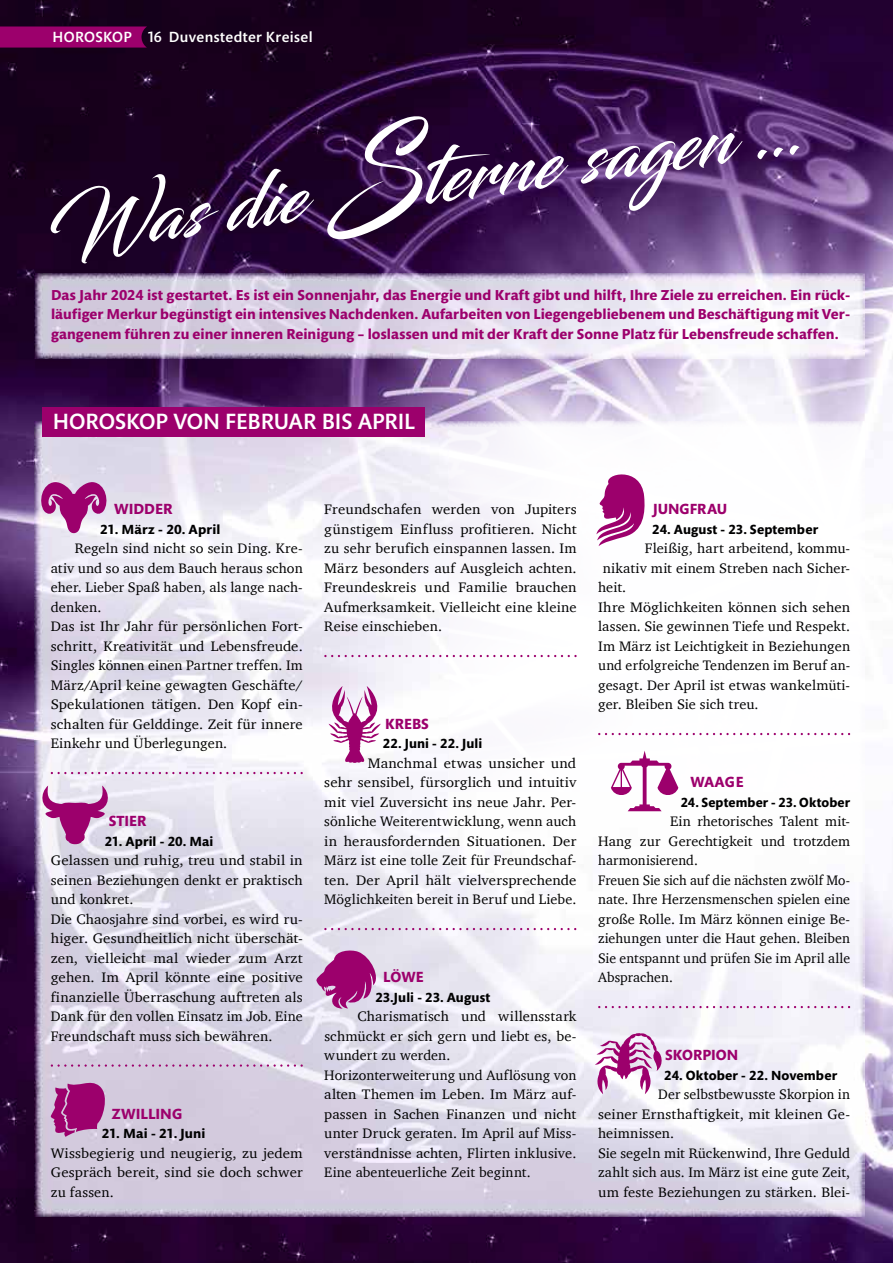
<style>
.page{position:relative;width:893px;height:1263px;background:#fff}
.page>*{position:absolute;margin:0;border:0;box-sizing:border-box;transform-origin:0 0}
.t1{font:75px "Blacksword";color:#fff}
.t2{font:500 22.5px "Mundo Sans Std";letter-spacing:-.005em;color:#fff}
.t3{font:700 15px "Mundo Sans Std";color:#9c006c}
.t4{font:500 15px "Mundo Sans Std";letter-spacing:.03em;color:#fff}
.t5{font:700 14.7px/19.5px "Mundo Sans Std";letter-spacing:.01em;color:#9c006c;text-align:justify}
.t6{font:14.1px/19.5px "Charter";letter-spacing:.01em;color:#000}
.t7{font:14.1px/19.5px "Charter";letter-spacing:.01em;color:#000;text-align:justify;scale:1.05 1}
.t8{font:14.1px/19.5px "Charter";letter-spacing:.01em;color:#000;scale:1.06 1}
.t9{font:700 13.5px "Mundo Sans Std";letter-spacing:.01em;color:#000}
.s1{font-size:108px}
</style>
<div class="page">
<img style="left:0;top:0;width:893px;height:1263px">
<img style="left:35px;top:421px;width:829px;height:795px">
<img style="left:35px;top:273px;width:829px;height:85px">
<svg style="left:51px;top:772px;width:252px;height:2px"></svg>
<svg style="left:51px;top:1064px;width:252px;height:3px"></svg>
<svg style="left:38px;top:482px;width:72px;height:52px"></svg>
<svg style="left:40px;top:785px;width:71px;height:60px"></svg>
<svg style="left:50px;top:1078px;width:60px;height:59px;background:#b2529a"></svg>
<svg style="left:324px;top:655px;width:253px;height:2px"></svg>
<svg style="left:324px;top:928px;width:252px;height:2px"></svg>
<svg style="left:327px;top:686px;width:55px;height:77px"></svg>
<svg style="left:316px;top:949px;width:65px;height:60px;background:#bb63a5"></svg>
<svg style="left:598px;top:733px;width:252px;height:2px"></svg>
<svg style="left:598px;top:1006px;width:252px;height:2px"></svg>
<svg style="left:596px;top:465px;width:50px;height:81px"></svg>
<svg style="left:611px;top:751px;width:67px;height:60px"></svg>
<svg style="left:595px;top:1033px;width:70px;height:61px"></svg>
<div style="left:43px;top:407px;width:382px;height:29px;background:#9c006c"></div>
<svg style="left:0;top:27px;width:147px;height:21px;background:#950068"></svg>
<p class="t4" style="left:52px;top:29px;width:262px">HOROSKOP 16 Duvenstedter Kreisel</p>
<h1 class="t1" style="left:43px;top:188px;width:766px;rotate:-8deg">Was die <span class="s1">S</span>terne sagen …</h1>
<p class="t5" style="left:51px;top:285px;width:801px">Das Jahr 2024 ist gestartet. Es ist ein Sonnenjahr, das Energie und Kraft gibt und hilft, Ihre Ziele zu erreichen. Ein rück&shy;läufiger Merkur begünstigt ein intensives Nachdenken. Aufarbeiten von Liegengebliebenem und Beschäftigung mit Ver&shy;gangenem führen zu einer inneren Reinigung – loslassen und mit der Kraft der Sonne Platz für Lebensfreude schaffen.</p>
<h2 class="t2" style="left:53px;top:409px;width:363px">HOROSKOP VON FEBRUAR BIS APRIL</h2>
<p class="t3" style="left:114px;top:501px;width:60px">WIDDER</p>
<p class="t9" style="left:100px;top:522px;width:122px">21. März - 20. April</p>
<p class="t6" style="left:51px;top:538px;width:254px;text-indent:24px">Regeln sind nicht so sein Ding. Kre&shy;ativ und so aus dem Bauch heraus schon eher. Lieber Spaß haben, als lange nach&shy;denken.<br>Das ist Ihr Jahr für persönlichen Fort&shy;schritt, Kreativität und Lebensfreude.<br>Singles können einen Partner treffen. Im März/April keine gewagten Geschäfte/ Spekulationen tätigen. Den Kopf ein&shy;schalten für Gelddinge. Zeit für innere Einkehr und Überlegungen.</p>
<p class="t3" style="left:109px;top:813px;width:39px">STIER</p>
<p class="t9" style="left:105px;top:834px;width:110px">21. April - 20. Mai</p>
<p class="t8" style="left:51px;top:850px;width:239px">Gelassen und ruhig, treu und stabil in seinen Beziehungen denkt er praktisch und konkret.<br>Die Chaosjahre sind vorbei, es wird ru&shy;higer. Gesundheitlich nicht überschät&shy;zen, vielleicht mal wieder zum Arzt gehen. Im April könnte eine positive finanzielle Überraschung auftreten als Dank für den vollen Einsatz im Job. Eine Freundschaft muss sich bewähren.</p>
<p class="t3" style="left:112px;top:1105px;width:72px">ZWILLING</p>
<p class="t9" style="left:102px;top:1126px;width:105px">21. Mai - 21. Juni</p>
<p class="t7" style="left:51px;top:1143px;width:242px">Wissbegierig und neugierig, zu jedem Gespräch bereit, sind sie doch schwer zu fassen.</p>
<p class="t7" style="left:324px;top:499px;width:242px">Freundschafen werden von Jupiters günstigem Einfluss profitieren. Nicht zu sehr berufich einspannen lassen. Im März besonders auf Ausgleich achten.<br>Freundeskreis und Familie brauchen Aufmerksamkeit. Vielleicht eine kleine Reise einschieben.</p>
<p class="t3" style="left:385px;top:715px;width:45px">KREBS</p>
<p class="t9" style="left:383px;top:736px;width:101px">22. Juni - 22. Juli</p>
<p class="t7" style="left:324px;top:753px;width:242px;text-indent:44px">Manchmal etwas unsicher und sehr sensibel, fürsorglich und intuitiv mit viel Zuversicht ins neue Jahr. Per&shy;sönliche Weiterentwicklung, wenn auch in herausfordernden Situationen. Der März ist eine tolle Zeit für Freundschaf&shy;ten. Der April hält vielversprechende Möglichkeiten bereit in Beruf und Liebe.</p>
<p class="t3" style="left:383px;top:969px;width:42px">LÖWE</p>
<p class="t9" style="left:375px;top:990px;width:116px">23.Juli - 23. August</p>
<p class="t6" style="left:324px;top:1006px;width:254px;text-indent:33px">Charismatisch und willensstark schmückt er sich gern und liebt es, be&shy;wundert zu werden.<br>Horizonterweiterung und Auflösung von alten Themen im Leben. Im März auf&shy;passen in Sachen Finanzen und nicht unter Druck geraten. Im April auf Miss&shy;verständnisse achten, Flirten inklusive.<br>Eine abenteuerliche Zeit beginnt.</p>
<p class="t3" style="left:653px;top:501px;width:76px">JUNGFRAU</p>
<p class="t9" style="left:652px;top:522px;width:168px">24. August - 23. September</p>
<p class="t6" style="left:645px;top:538px;width:207px">Fleißig, hart arbeitend, kommu-</p>
<p class="t6" style="left:603px;top:558px;width:249px">nikativ mit einem Streben nach Sicher-</p>
<p class="t6" style="left:598px;top:577px;width:30px">heit.</p>
<p class="t7" style="left:598px;top:597px;width:242px">Ihre Möglichkeiten können sich sehen</p>
<p class="t6" style="left:598px;top:616px;width:253px">lassen. Sie gewinnen Tiefe und Respekt.</p>
<p class="t6" style="left:598px;top:636px;width:253px">Im März ist Leichtigkeit in Beziehungen</p>
<p class="t6" style="left:598px;top:655px;width:253px">und erfolgreiche Tendenzen im Beruf an-</p>
<p class="t6" style="left:598px;top:675px;width:253px">gesagt. Der April ist etwas wankelmüti-</p>
<p class="t6" style="left:598px;top:694px;width:162px">ger. Bleiben Sie sich treu.</p>
<p class="t3" style="left:690px;top:774px;width:55px">WAAGE</p>
<p class="t9" style="left:681px;top:795px;width:171px">24. September - 23. Oktober</p>
<p class="t6" style="left:598px;top:811px;width:254px;text-indent:72px">Ein rhetorisches Talent mit-Hang zur Gerechtigkeit und trotzdem harmonisierend.<br>Freuen Sie sich auf die nächsten zwölf Mo&shy;nate. Ihre Herzensmenschen spielen eine große Rolle. Im März können einige Be&shy;ziehungen unter die Haut gehen. Bleiben Sie entspannt und prüfen Sie im April alle Absprachen.</p>
<p class="t3" style="left:665px;top:1047px;width:75px">SKORPION</p>
<p class="t9" style="left:664px;top:1068px;width:175px">24. Oktober - 22. November</p>
<p class="t6" style="left:598px;top:1084px;width:254px;text-indent:60px">Der selbstbewusste Skorpion in seiner Ernsthaftigkeit, mit kleinen Ge&shy;heimnissen.<br>Sie segeln mit Rückenwind, Ihre Geduld zahlt sich aus. Im März ist eine gute Zeit, um feste Beziehungen zu stärken. Blei-</p>
</div>
